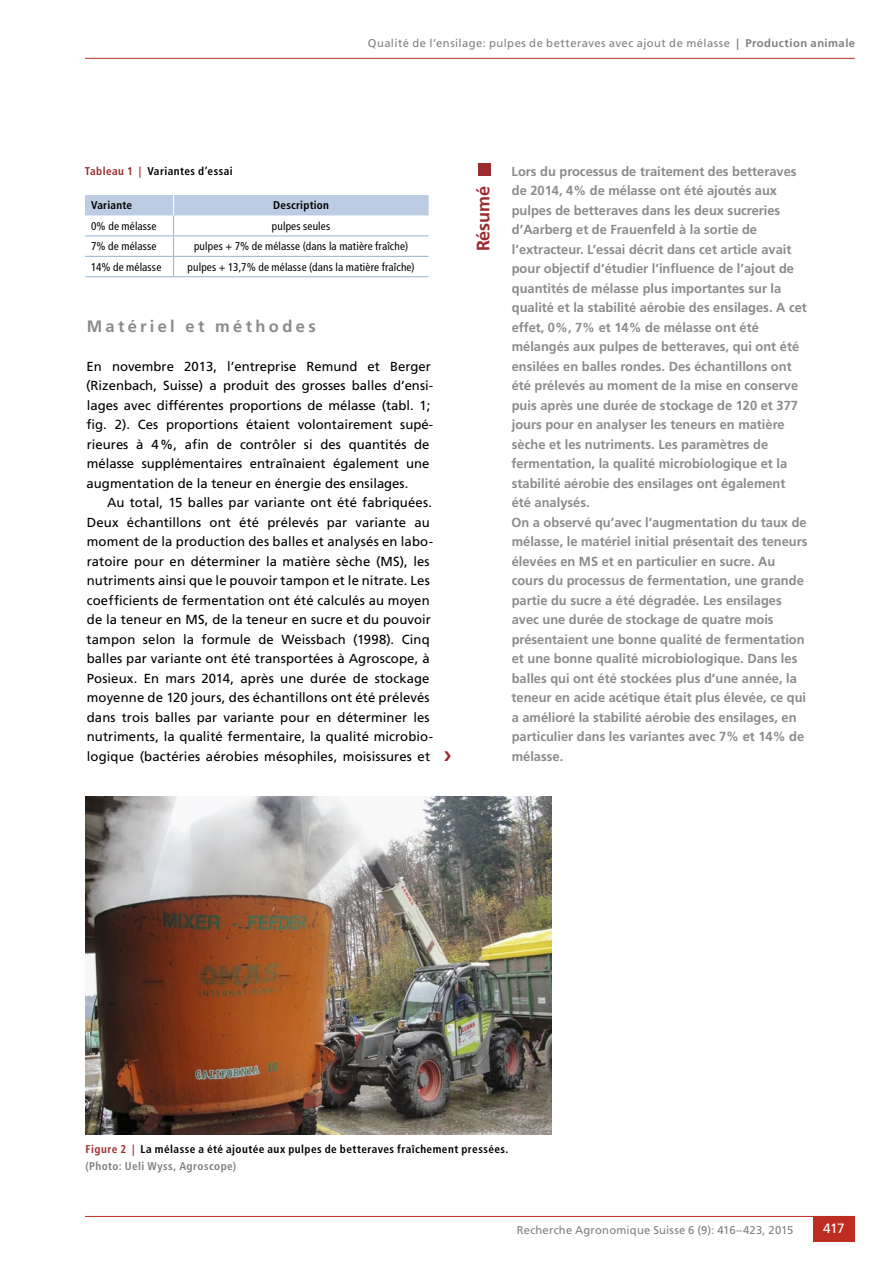
<style>
.page{position:relative;width:893px;height:1263px;background:#fff}
.page>*{position:absolute;margin:0;border:0;box-sizing:border-box;transform-origin:0 0}
.t1{font:700 18px "Frutiger LT Std";letter-spacing:-.005em;color:#9a2b2f}
.t2{font:700 16.5px "Frutiger LT Std";letter-spacing:.2em;color:#8b8b8b}
.t3{font:13.5px "Frutiger LT Std";color:#fff}
.t4{font:700 13.2px/19.5px "Frutiger LT Std";color:#8b8b8b}
.t5{font:13.2px/19.5px "Frutiger LT Std";letter-spacing:.005em;color:#000}
.t6{font:condensed 11.25px "Frutiger LT Std";letter-spacing:.015em;color:#000}
.t7{font:700 condensed 11.25px/16.5px "Frutiger LT Std";letter-spacing:.04em;color:#000}
.t8{font:11.25px "Frutiger LT Std";letter-spacing:.035em;color:#808080}
.t9{font:700 condensed 11.25px "Frutiger LT Std";letter-spacing:.02em;color:#000}
.t10{font:700 condensed 11.25px "Frutiger LT Std";letter-spacing:.015em;color:#000}
.s1{font-weight:700}
.s2{color:#9a2b2f}
.s3{color:#808080}
</style>
<div class="page">
<hr style="left:85px;top:58px;width:770px;height:1px;background:#bd2d21">
<div style="left:478px;top:163px;width:13px;height:13px;background:#9a2b2f"></div>
<hr style="left:85px;top:1216px;width:770px;height:1px;background:#bd2d21">
<div style="left:813px;top:1216px;width:42px;height:26px;background:#bd2d21"></div>
<hr style="left:85px;top:276px;width:89px;height:1px;background:#98b2cf">
<hr style="left:174px;top:276px;width:255px;height:1px;background:#98b2cf">
<svg style="left:85px;top:195px;width:344px;height:81px"></svg>
<img style="left:85px;top:796px;width:467px;height:338px">
<p class="t8" style="left:368px;top:36px;width:489px">Qualité de l’ensilage: pulpes de betteraves avec ajout de mélasse <span class="s1">| Production animale</span></p>
<p class="t7" style="left:85px;top:163px;width:149px"><span class="s2">Tableau 1 |</span> Variantes d’essai</p>
<p class="t10" style="left:91px;top:199px;width:43px">Variante</p>
<p class="t9" style="left:273px;top:199px;width:57px">Description</p>
<p class="t6" style="left:91px;top:219px;width:67px">0% de mélasse</p>
<p class="t6" style="left:272px;top:219px;width:60px">pulpes seules</p>
<p class="t6" style="left:91px;top:240px;width:67px">7% de mélasse</p>
<p class="t6" style="left:194px;top:240px;width:216px">pulpes + 7% de mélasse (dans la matière fraîche)</p>
<p class="t6" style="left:91px;top:260px;width:72px">14% de mélasse</p>
<p class="t6" style="left:188px;top:260px;width:229px">pulpes + 13,7% de mélasse (dans la matière fraîche)</p>
<p class="t2" style="left:87px;top:316px;width:231px">Matériel et méthodes</p>
<p class="t5" style="left:86px;top:356px;width:348px">En novembre 2013, l’entreprise Remund et Berger (Rizenbach, Suisse) a produit des grosses balles d’ensi&shy;lages avec différentes proportions de mélasse (tabl. 1; fig. 2). Ces proportions étaient volontairement supé&shy;rieures à 4%, afin de contrôler si des quantités de mélasse supplémentaires entraînaient également une augmentation de la teneur en énergie des ensilages.</p>
<p class="t5" style="left:87px;top:493px;width:348px;text-indent:21px">Au total, 15 balles par variante ont été fabriquées.<br>Deux échantillons ont été prélevés par variante au moment de la production des balles et analysés en labo&shy;ratoire pour en déterminer la matière sèche (MS), les nutriments ainsi que le pouvoir tampon et le nitrate. Les coefficients de fermentation ont été calculés au moyen de la teneur en MS, de la teneur en sucre et du pouvoir tampon selon la formule de Weissbach (1998). Cinq balles par variante ont été transportées à Agroscope, à Posieux. En mars 2014, après une durée de stockage moyenne de 120 jours, des échantillons ont été prélevés dans trois balles par variante pour en déterminer les nutriments, la qualité fermentaire, la qualité microbio&shy;logique (bactéries aérobies mésophiles, moisissures et</p>
<h1 class="t1" style="left:472px;top:251px;width:67px;rotate:-90deg">Résumé</h1>
<p class="t4" style="left:511px;top:161px;width:298px">Lors du processus de traitement des betteraves de 2014, 4% de mélasse ont été ajoutés aux pulpes de betteraves dans les deux sucreries d’Aarberg et de Frauenfeld à la sortie de l’extracteur. L’essai décrit dans cet article avait pour objectif d’étudier l’influence de l’ajout de quantités de mélasse plus importantes sur la qualité et la stabilité aérobie des ensilages. A cet effet, 0%, 7% et 14% de mélasse ont été mélangés aux pulpes de betteraves, qui ont été ensilées en balles rondes. Des échantillons ont été prélevés au moment de la mise en conserve puis après une durée de stockage de 120 et 377 jours pour en analyser les teneurs en matière sèche et les nutriments. Les paramètres de fermentation, la qualité microbiologique et la stabilité aérobie des ensilages ont également été analysés.<br>On a observé qu’avec l’augmentation du taux de mélasse, le matériel initial présentait des teneurs élevées en MS et en particulier en sucre. Au cours du processus de fermentation, une grande partie du sucre a été dégradée. Les ensilages avec une durée de stockage de quatre mois présentaient une bonne qualité de fermentation et une bonne qualité microbiologique. Dans les balles qui ont été stockées plus d’une année, la teneur en acide acétique était plus élevée, ce qui a amélioré la stabilité aérobie des ensilages, en particulier dans les variantes avec 7% et 14% de mélasse.</p>
<p class="t7" style="left:85px;top:1141px;width:425px"><span class="s2">Figure 2 |</span> La mélasse a été ajoutée aux pulpes de betteraves fraîchement pressées. <span class="s3">(Photo: Ueli Wyss, Agroscope)</span></p>
<p class="t8" style="left:517px;top:1223px;width:278px">Recherche Agronomique Suisse 6 (9): 416–423, 2015</p>
<p class="t3" style="left:823px;top:1221px;width:23px">417</p>
</div>
